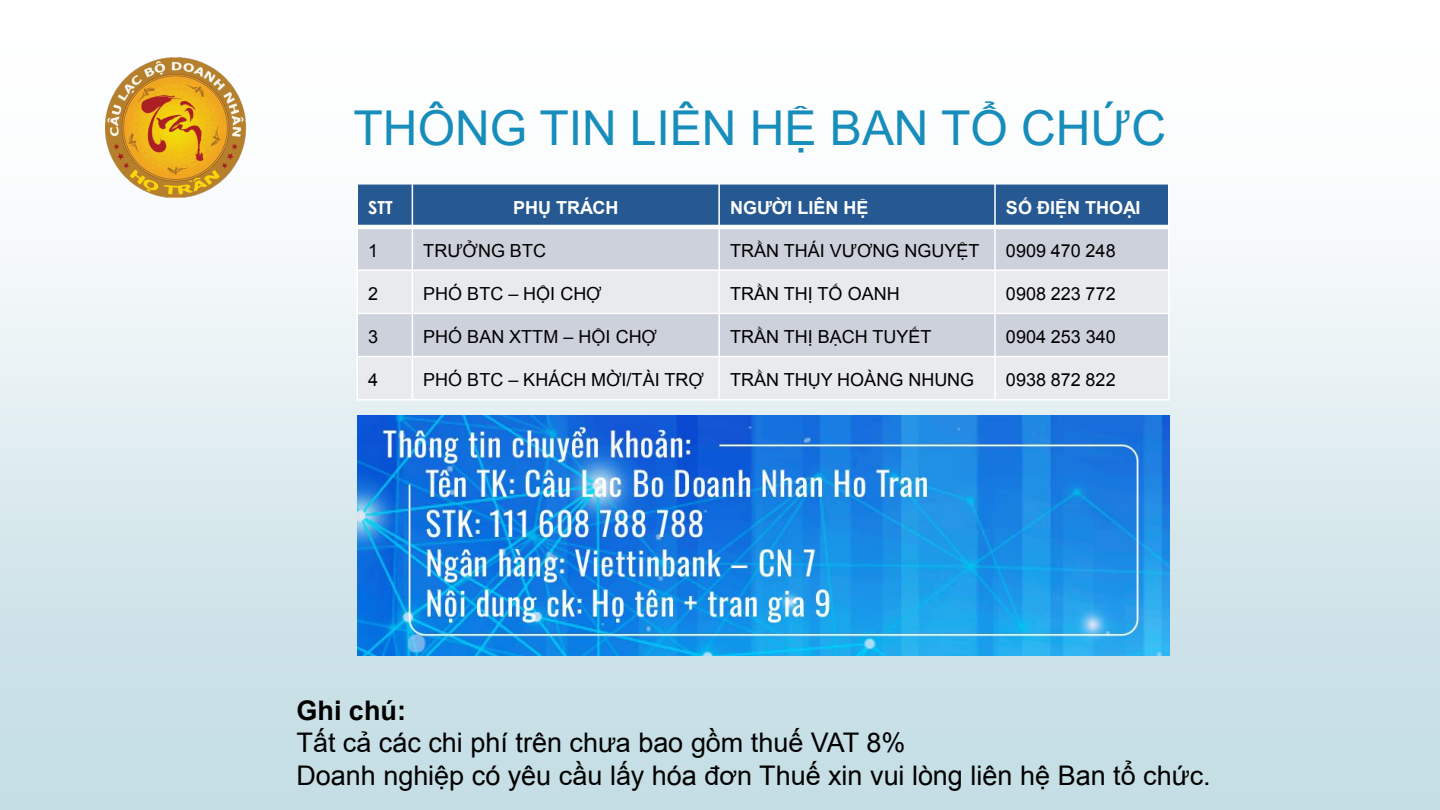
<style>
.page{position:relative;width:1440px;height:810px;background:#fff}
.page>*{position:absolute;margin:0;border:0;box-sizing:border-box;transform-origin:0 0}
.t1{font:48.15px "Arial";color:#178dbb}
.t2{font:27px/32.4px "Arial";letter-spacing:-.005em;color:#000}
.t3{font:18px "Arial";color:#000}
.t4{font:18px "Arial";letter-spacing:.005em;color:#000}
.t5{font:700 18px "Arial";color:#fff}
.t6{font:700 18px "Arial";color:#fff}
.t7{font:700 18px "Century Gothic";color:#fff}
.s1{font-style:inherit}
.s2{font-weight:700}
</style>
<div class="page">
<div style="left:0;top:0;width:1440px;height:810px;background:linear-gradient(to bottom,#fff,#c1dbe3)"></div>
<img style="left:105px;top:57px;width:141px;height:141px">
<img style="left:357px;top:416px;width:812px;height:240px">
<div style="left:357px;top:184px;width:55px;height:43px;background:#265991"></div>
<div style="left:412px;top:184px;width:307px;height:43px;background:#265991"></div>
<div style="left:719px;top:184px;width:276px;height:43px;background:#265991"></div>
<div style="left:995px;top:184px;width:174px;height:43px;background:#265991"></div>
<div style="left:357px;top:227px;width:55px;height:43px;background:#cdd1dc"></div>
<div style="left:412px;top:227px;width:307px;height:43px;background:#cdd1dc"></div>
<div style="left:719px;top:227px;width:276px;height:43px;background:#cdd1dc"></div>
<div style="left:995px;top:227px;width:174px;height:43px;background:#cdd1dc"></div>
<div style="left:357px;top:270px;width:55px;height:43px;background:#e8eaee"></div>
<div style="left:412px;top:270px;width:307px;height:43px;background:#e8eaee"></div>
<div style="left:719px;top:270px;width:276px;height:43px;background:#e8eaee"></div>
<div style="left:995px;top:270px;width:174px;height:43px;background:#e8eaee"></div>
<div style="left:357px;top:313px;width:55px;height:44px;background:#cdd1dc"></div>
<div style="left:412px;top:313px;width:307px;height:44px;background:#cdd1dc"></div>
<div style="left:719px;top:313px;width:276px;height:44px;background:#cdd1dc"></div>
<div style="left:995px;top:313px;width:174px;height:44px;background:#cdd1dc"></div>
<div style="left:357px;top:357px;width:55px;height:43px;background:#e8eaee"></div>
<div style="left:412px;top:357px;width:307px;height:43px;background:#e8eaee"></div>
<div style="left:719px;top:357px;width:276px;height:43px;background:#e8eaee"></div>
<div style="left:995px;top:357px;width:174px;height:43px;background:#e8eaee"></div>
<hr style="left:412px;top:183px;width:1px;height:218px;background:#fff">
<hr style="left:718px;top:183px;width:2px;height:218px;background:#fff">
<hr style="left:994px;top:183px;width:2px;height:218px;background:#fff">
<hr style="left:357px;top:225px;width:813px;height:4px;background:#fff">
<hr style="left:357px;top:269px;width:813px;height:2px;background:#fff">
<hr style="left:357px;top:313px;width:813px;height:1px;background:#fff">
<hr style="left:357px;top:356px;width:813px;height:1px;background:#fff">
<hr style="left:357px;top:183px;width:1px;height:218px;background:#fff">
<hr style="left:1168px;top:183px;width:2px;height:218px;background:#fff">
<hr style="left:357px;top:183px;width:813px;height:2px;background:#fff">
<hr style="left:357px;top:399px;width:813px;height:2px;background:#fff">
<h1 class="t1" style="left:354px;top:95px;width:814px">THÔNG TIN LIÊN HỆ BAN TỔ CHỨC</h1>
<p class="t7" style="left:368px;top:193px;width:26px">STT</p>
<p class="t6" style="left:513px;top:195px;width:107px"><span class="s1">PHỤ</span> TRÁCH</p>
<p class="t5" style="left:730px;top:195px;width:140px">NGƯỜI LIÊN HỆ</p>
<p class="t5" style="left:1006px;top:195px;width:136px">SỐ ĐIỆN THOẠI</p>
<p class="t4" style="left:368px;top:239px;width:12px">1</p>
<p class="t3" style="left:423px;top:238px;width:124px">TRƯỞNG <span class="s1">BTC</span></p>
<p class="t3" style="left:730px;top:238px;width:251px">TRẦN THÁI VƯƠNG NGUYỆT</p>
<p class="t4" style="left:1006px;top:239px;width:111px">0909 470 248</p>
<p class="t4" style="left:368px;top:282px;width:12px">2</p>
<p class="t3" style="left:423px;top:281px;width:180px"><span class="s1">PHÓ BTC</span> – HỘI CHỢ</p>
<p class="t3" style="left:730px;top:281px;width:171px">TRẦN THỊ TỐ OANH</p>
<p class="t4" style="left:1006px;top:282px;width:111px">0908 223 772</p>
<p class="t4" style="left:368px;top:325px;width:12px">3</p>
<p class="t4" style="left:423px;top:325px;width:235px">PHÓ BAN XTTM <span class="s1">– HỘI CHỢ</span></p>
<p class="t3" style="left:730px;top:324px;width:203px">TRẦN THỊ BẠCH TUYẾT</p>
<p class="t4" style="left:1006px;top:325px;width:111px">0904 253 340</p>
<p class="t4" style="left:368px;top:368px;width:12px">4</p>
<p class="t3" style="left:423px;top:368px;width:282px"><span class="s1">PHÓ BTC</span> – KHÁCH MỜI/TÀI TRỢ</p>
<p class="t3" style="left:730px;top:368px;width:246px">TRẦN THỤY HOÀNG NHUNG</p>
<p class="t4" style="left:1006px;top:368px;width:111px">0938 872 822</p>
<h2 class="t2" style="left:296px;top:694px;width:916px"><span class="s2">Ghi chú:<br></span><span class="s1">Tất cả</span> các chi phí trên <span class="s1">chưa</span> bao <span class="s1">gồm thuế</span> VAT 8%<br>Doanh <span class="s1">nghiệp</span> có yêu <span class="s1">cầu lấy</span> hóa <span class="s1">đơn Thuế</span> xin vui lòng liên <span class="s1">hệ</span> Ban <span class="s1">tổ chức</span>.</h2>
</div>
